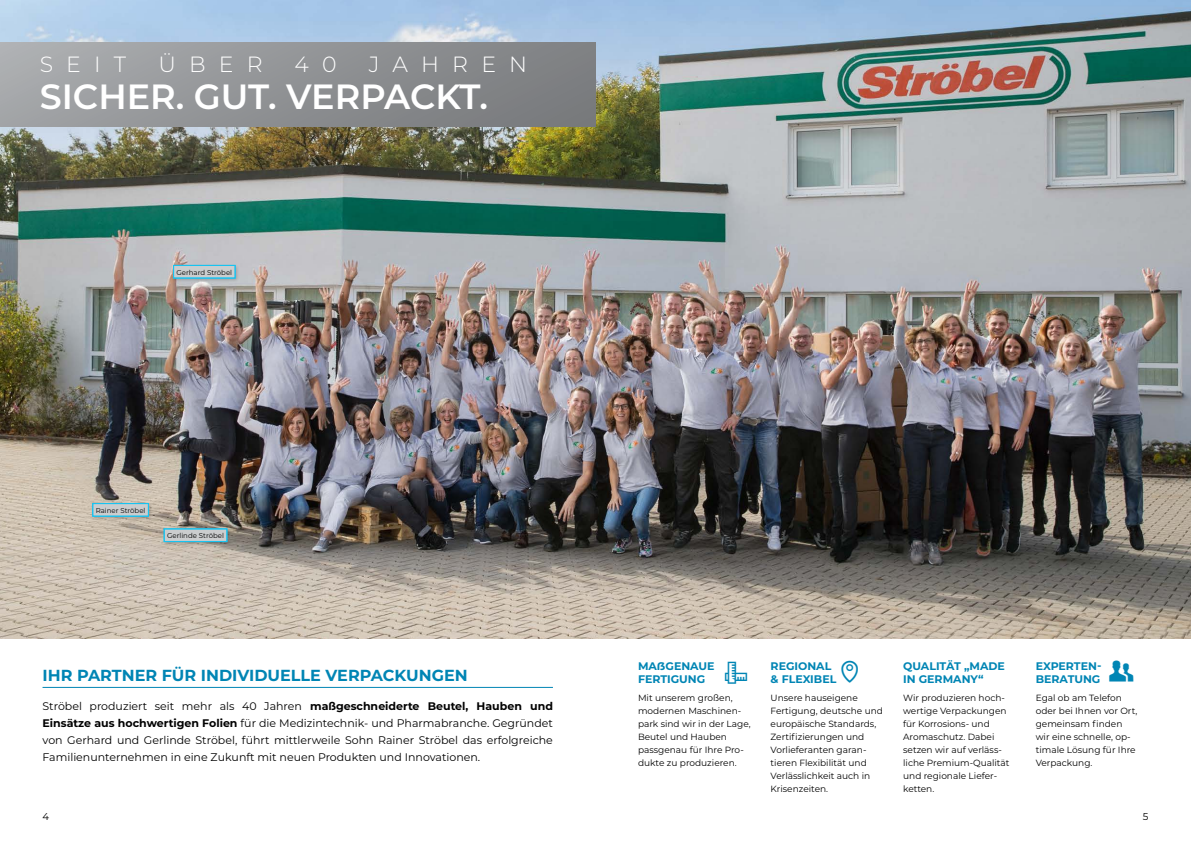
<style>
.page{position:relative;width:1191px;height:842px;background:#fff}
.page>*{position:absolute;margin:0;border:0;box-sizing:border-box;transform-origin:0 0}
.PageHead_-_Bold{font:600 35px "Montserrat";color:#fff}
.PageHead_-_Thin{font:300 22px "Montserrat";letter-spacing:.6em;color:#fff}
.Heading{font:700 16px "Montserrat";color:#0085b4}
.Text_Standard_-_11pt{font:11px/17px "Montserrat";color:#000;text-align:justify}
.Heading_Small___left{font:700 11px/13px "Montserrat";color:#0085b4}
.PageNumber_Left__m{font:10px "Montserrat";color:#000}
.PageNumber_Right{font:10px "Montserrat";color:#000}
.Text_small_-_9pt{font:9px/13px "Montserrat";color:#000}
.Text_Standard_-_11pt-2{font:7px "Montserrat";color:#000}
.s1{font-weight:700}
</style>
<div class="page">
<img style="left:0;top:0;width:1191px;height:638px">
<div style="left:91px;top:502px;width:62px;height:19px;background:#000;opacity:.2"></div>
<svg style="left:93px;top:503px;width:56px;height:13px"></svg>
<div style="left:162px;top:527px;width:69px;height:19px;background:#000;opacity:.2"></div>
<svg style="left:164px;top:531px;width:63px;height:11px"></svg>
<div style="left:172px;top:264px;width:68px;height:19px;background:#000;opacity:.2"></div>
<svg style="left:173px;top:265px;width:60px;height:13px"></svg>
<div style="left:174px;top:265px;width:61px;height:13px;border:1px solid #18c3f1"></div>
<div style="left:0;top:43px;width:595px;height:83px;background:linear-gradient(to right,#a8aaac,#797b7e)"></div>
<hr style="left:43px;top:687px;width:510px;height:1px;background:#0085b4">
<p class="PageHead_-_Thin" style="left:40px;top:49px;width:88px">SEIT</p>
<p class="PageHead_-_Thin" style="left:158px;top:49px;width:106px">ÜBER</p>
<p class="PageHead_-_Thin" style="left:295px;top:49px;width:44px">4 0</p>
<p class="PageHead_-_Thin" style="left:369px;top:49px;width:160px">JAHREN</p>
<p class="PageHead_-_Bold" style="left:40px;top:71px;width:450px">SICHER. GUT. VERPACKT.</p>
<p class="Text_Standard_-_11pt-2" style="left:176px;top:267px;width:57px">Gerhard Ströbel</p>
<p class="Text_Standard_-_11pt-2" style="left:96px;top:505px;width:51px">Rainer Ströbel</p>
<p class="Text_Standard_-_11pt-2" style="left:167px;top:531px;width:58px">Gerlinde Ströbel</p>
<p class="Heading" style="left:43px;top:664px;width:427px">IHR PARTNER FÜR INDIVIDUELLE VERPACKUNGEN</p>
<p class="Text_Standard_-_11pt" style="left:43px;top:697px;width:512px">Ströbel produziert seit mehr als 40 Jahren <span class="s1">maßgeschneiderte Beutel, Hauben und Einsätze aus hochwertigen Folien</span> für die Medizintechnik- und Pharmabranche. Gegründet von Gerhard und Gerlinde Ströbel, führt mittlerweile Sohn Rainer Ströbel das erfolgreiche Familienunternehmen in eine Zukunft mit neuen Produkten und Innovationen.</p>
<p class="Heading_Small___left" style="left:638px;top:659px;width:78px">MAẞGENAUE<br>FERTIGUNG</p>
<p class="Text_small_-_9pt" style="left:638px;top:691px;width:114px">Mit unserem großen, modernen Maschinen&shy;park sind wir in der Lage,<br>Beutel und Hauben passgenau für Ihre Pro&shy;dukte zu produzieren.</p>
<p class="Heading_Small___left" style="left:770px;top:659px;width:67px">REGIONAL &amp; FLEXIBEL</p>
<p class="Text_small_-_9pt" style="left:770px;top:691px;width:114px">Unsere hauseigene<br>Fertigung, deutsche und europäische Standards,<br>Zertifizierungen und<br>Vorlieferanten garan&shy;tieren Flexibilität und<br>Verlässlichkeit auch in<br>Krisenzeiten.</p>
<p class="Heading_Small___left" style="left:903px;top:659px;width:103px">QUALITÄT „MADE<br>IN GERMANY“</p>
<p class="Text_small_-_9pt" style="left:903px;top:691px;width:108px">Wir produzieren hoch&shy;wertige Verpackungen für Korrosions- und<br>Aromaschutz. Dabei setzen wir auf verläss&shy;liche Premium-Qualität und regionale Liefer&shy;ketten.</p>
<p class="Heading_Small___left" style="left:1035px;top:659px;width:67px">EXPERTEN-<br>BERATUNG</p>
<p class="Text_small_-_9pt" style="left:1035px;top:691px;width:103px">Egal ob am Telefon oder bei Ihnen vor Ort, gemeinsam finden wir eine schnelle, op&shy;timale Lösung für Ihre<br>Verpackung.</p>
<p class="PageNumber_Left__m" style="left:43px;top:810px;width:8px">4</p>
<p class="PageNumber_Right" style="left:1142px;top:810px;width:7px">5</p>
</div>
